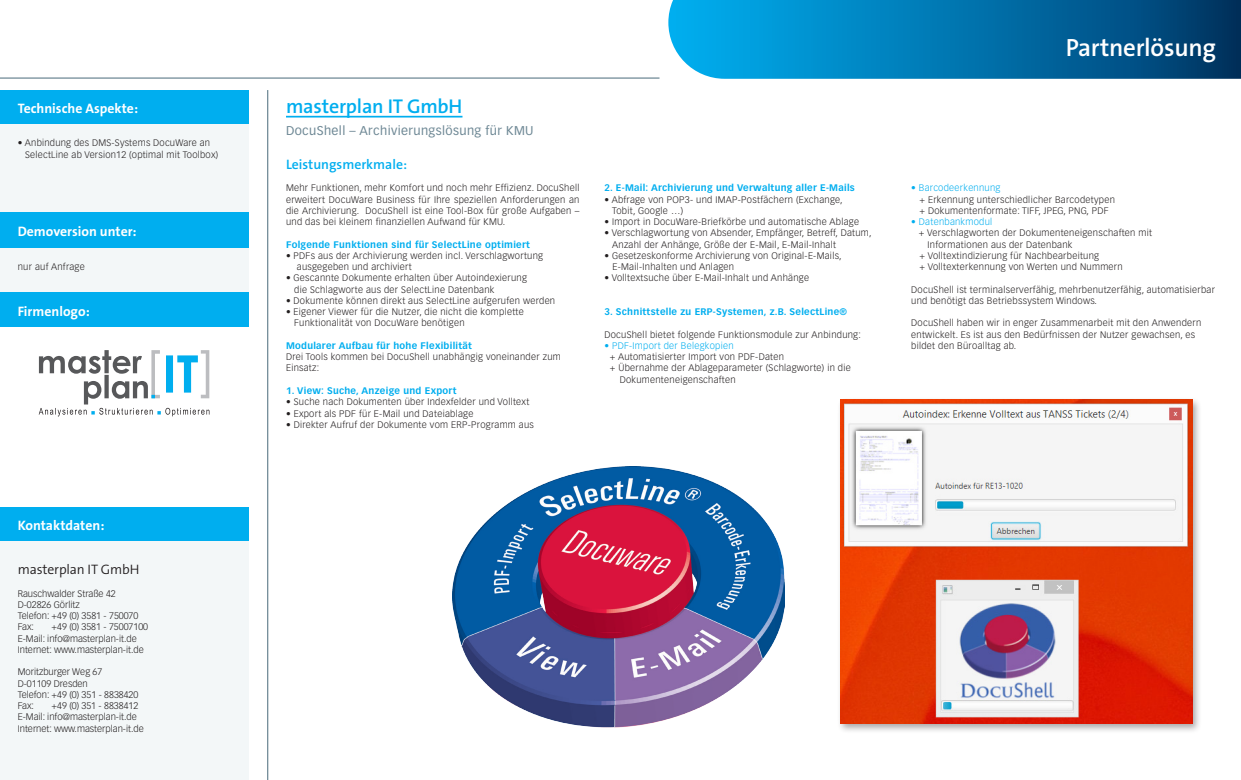
<style>
.page{position:relative;width:1241px;height:780px;background:#fff}
.page>*{position:absolute;margin:0;border:0;box-sizing:border-box;transform-origin:0 0}
.t1{font:600 25px "The Sans B6";letter-spacing:-.01em;color:#fff}
.t2{font:600 20px "The Sans B6";letter-spacing:-.01em;color:#00aeef}
.t3{font:700 13.75px "The Sans B7";color:#fff}
.t4{font:600 13.75px "The Sans B6";color:#00aeef}
.t5{font:300 13.75px "The Sans B4";letter-spacing:-.01em;color:#231f20}
.t6{font:12.5px "Vectora LT";letter-spacing:.03em;color:#6e8895}
.t7{font:300 9.38px/11.2px "Vectora LT";letter-spacing:.03em;color:#231f20}
.t8{font:300 9.38px/11.2px "Vectora LT";color:#231f20}
.t9{font:700 9.38px "Vectora LT";letter-spacing:.03em;color:#00aeef}
.t10{font:300 9.38px "Vectora LT";letter-spacing:.03em;color:#00aeef}
</style>
<div class="page">
<svg style="left:668px;top:0;width:572px;height:79px;background:#0778b0"></svg>
<hr style="left:267px;top:90px;width:1px;height:690px;background:#6e8895">
<img style="left:453px;top:466px;width:331px;height:262px">
<div style="left:837px;top:396px;width:365px;height:338px;background:#231f20;opacity:.4"></div>
<img style="left:840px;top:400px;width:351px;height:323px">
<hr style="left:0;top:77px;width:659px;height:2px;background:#6e8895">
<hr style="left:286px;top:116px;width:176px;height:1px;background:#00aeef">
<div style="left:0;top:248px;width:248px;height:44px;background:#f3f7f8"></div>
<div style="left:0;top:124px;width:248px;height:88px;background:#f3f7f8"></div>
<div style="left:0;top:90px;width:248px;height:34px;background:#00aeef"></div>
<div style="left:0;top:212px;width:248px;height:36px;background:#00aeef"></div>
<div style="left:0;top:292px;width:248px;height:34px;background:#00aeef"></div>
<div style="left:0;top:540px;width:248px;height:240px;background:#f3f7f8"></div>
<div style="left:0;top:507px;width:248px;height:33px;background:#00aeef"></div>
<svg style="left:39px;top:350px;width:170px;height:66px"></svg>
<h3 class="t3" style="left:18px;top:101px;width:122px">Technische Aspekte:</h3>
<p class="t7" style="left:25px;top:137px;width:194px;text-indent:-7px">• Anbindung des DMS-Systems DocuWare an<br>SelectLine ab Version12 (optimal mit Toolbox)</p>
<h3 class="t3" style="left:18px;top:224px;width:120px">Demoversion unter:</h3>
<p class="t7" style="left:18px;top:261px;width:69px">nur auf Anfrage</p>
<h3 class="t3" style="left:18px;top:304px;width:73px">Firmenlogo:</h3>
<h3 class="t3" style="left:18px;top:518px;width:88px">Kontaktdaten:</h3>
<h3 class="t5" style="left:18px;top:562px;width:123px">masterplan IT GmbH</h3>
<p class="t8" style="left:18px;top:587px;width:122px">Rauschwalder Straße 42<br>D-02826 Görlitz<br>Telefon: +49 (0) 3581 - 750070<br>Fax:</p>
<p class="t8" style="left:18px;top:621px;width:132px;text-indent:34px">+49 (0) 3581 - 75007100<br>E-Mail: info@masterplan-it.de<br>Internet: www.masterplan-it.de</p>
<p class="t8" style="left:18px;top:666px;width:122px">Moritzburger Weg 67<br>D-01109 Dresden<br>Telefon: +49 (0) 351 - 8838420<br>Fax:</p>
<p class="t8" style="left:18px;top:700px;width:127px;text-indent:34px">+49 (0) 351 - 8838412<br>E-Mail: info@masterplan-it.de<br>Internet: www.masterplan-it.de</p>
<h2 class="t2" style="left:286px;top:95px;width:178px">masterplan IT GmbH</h2>
<h3 class="t6" style="left:286px;top:123px;width:249px">DocuShell – Archivierungslösung für KMU</h3>
<h3 class="t4" style="left:286px;top:157px;width:123px">Leistungsmerkmale:</h3>
<p class="t7" style="left:286px;top:182px;width:295px;text-align:justify">Mehr Funktionen, mehr Komfort und noch mehr Effizienz. DocuShell erweitert DocuWare Business für Ihre speziellen Anforderungen an die Archivierung. DocuShell ist eine Tool-Box für große Aufgaben – und das bei kleinem finanziellen Aufwand für KMU.</p>
<p class="t9" style="left:286px;top:238px;width:245px">Folgende Funktionen sind für SelectLine optimiert</p>
<p class="t7" style="left:297px;top:250px;width:248px;text-indent:-11px">• PDFs aus der Archivierung werden incl. Verschlagwortung ausgegeben und archiviert</p>
<p class="t7" style="left:294px;top:272px;width:234px;text-indent:-8px">• Gescannte Dokumente erhalten über Autoindexierung die Schlagworte aus der SelectLine Datenbank</p>
<p class="t7" style="left:286px;top:295px;width:271px">• Dokumente können direkt aus SelectLine aufgerufen werden</p>
<p class="t7" style="left:294px;top:306px;width:231px;text-indent:-8px">• Eigener Viewer für die Nutzer, die nicht die komplette<br>Funktionalität von DocuWare benötigen</p>
<p class="t9" style="left:286px;top:340px;width:187px">Modularer Aufbau für hohe Flexibilität</p>
<p class="t7" style="left:286px;top:351px;width:276px">Drei Tools kommen bei DocuShell unabhängig voneinander zum<br>Einsatz:</p>
<p class="t9" style="left:286px;top:385px;width:172px">1. View: Suche, Anzeige und Export</p>
<p class="t7" style="left:286px;top:396px;width:245px">• Suche nach Dokumenten über Indexfelder und Volltext</p>
<p class="t7" style="left:286px;top:407px;width:189px">• Export als PDF für E-Mail und Dateiablage</p>
<p class="t7" style="left:286px;top:419px;width:249px">• Direkter Aufruf der Dokumente vom ERP-Programm aus</p>
<p class="t9" style="left:604px;top:182px;width:252px">2. E-Mail: Archivierung und Verwaltung aller E-Mails</p>
<p class="t7" style="left:612px;top:194px;width:232px;text-indent:-8px">• Abfrage von POP3- und IMAP-Postfächern (Exchange,<br>Tobit, Google …)</p>
<p class="t7" style="left:604px;top:216px;width:256px">• Import in DocuWare-Briefkörbe und automatische Ablage</p>
<p class="t7" style="left:612px;top:227px;width:261px;text-indent:-8px">• Verschlagwortung von Absender, Empfänger, Betreff, Datum,<br>Anzahl der Anhänge, Größe der E-Mail, E-Mail-Inhalt</p>
<p class="t7" style="left:612px;top:250px;width:231px;text-indent:-8px">• Gesetzeskonforme Archivierung von Original-E-Mails,<br>E-Mail-Inhalten und Anlagen</p>
<p class="t7" style="left:604px;top:272px;width:206px">• Volltextsuche über E-Mail-Inhalt und Anhänge</p>
<p class="t9" style="left:604px;top:306px;width:244px">3. Schnittstelle zu ERP-Systemen, z.B. SelectLine®</p>
<p class="t7" style="left:604px;top:329px;width:258px">DocuShell bietet folgende Funktionsmodule zur Anbindung:</p>
<p class="t10" style="left:604px;top:340px;width:131px">• PDF-Import der Belegkopien</p>
<p class="t7" style="left:609px;top:351px;width:176px">+ Automatisierter Import von PDF-Daten</p>
<p class="t7" style="left:609px;top:362px;width:242px">+ Übernahme der Ablageparameter (Schlagworte) in die</p>
<p class="t7" style="left:619px;top:374px;width:117px">Dokumenteneigenschaften</p>
<h1 class="t1" style="left:1065px;top:34px;width:152px">Partnerlösung</h1>
<p class="t10" style="left:911px;top:183px;width:91px">• Barcodeerkennung</p>
<p class="t7" style="left:919px;top:194px;width:197px">+ Erkennung unterschiedlicher Barcodetypen + Dokumentenformate: TIFF, JPEG, PNG, PDF</p>
<p class="t10" style="left:911px;top:216px;width:82px">• Datenbankmodul</p>
<p class="t7" style="left:918px;top:227px;width:235px">+ Verschlagworten der Dokumenteneigenschaften mit</p>
<p class="t7" style="left:927px;top:239px;width:146px">Informationen aus der Datenbank</p>
<p class="t7" style="left:919px;top:250px;width:181px">+ Volltextindizierung für Nachbearbeitung</p>
<p class="t7" style="left:919px;top:261px;width:205px">+ Volltexterkennung von Werten und Nummern</p>
<p class="t7" style="left:911px;top:284px;width:305px">DocuShell ist terminalserverfähig, mehrbenutzerfähig, automatisierbar und benötigt das Betriebssystem Windows.</p>
<p class="t7" style="left:911px;top:317px;width:291px">DocuShell haben wir in enger Zusammenarbeit mit den Anwendern entwickelt. Es ist aus den Bedürfnissen der Nutzer gewachsen, es bildet den Büroalltag ab.</p>
</div>
